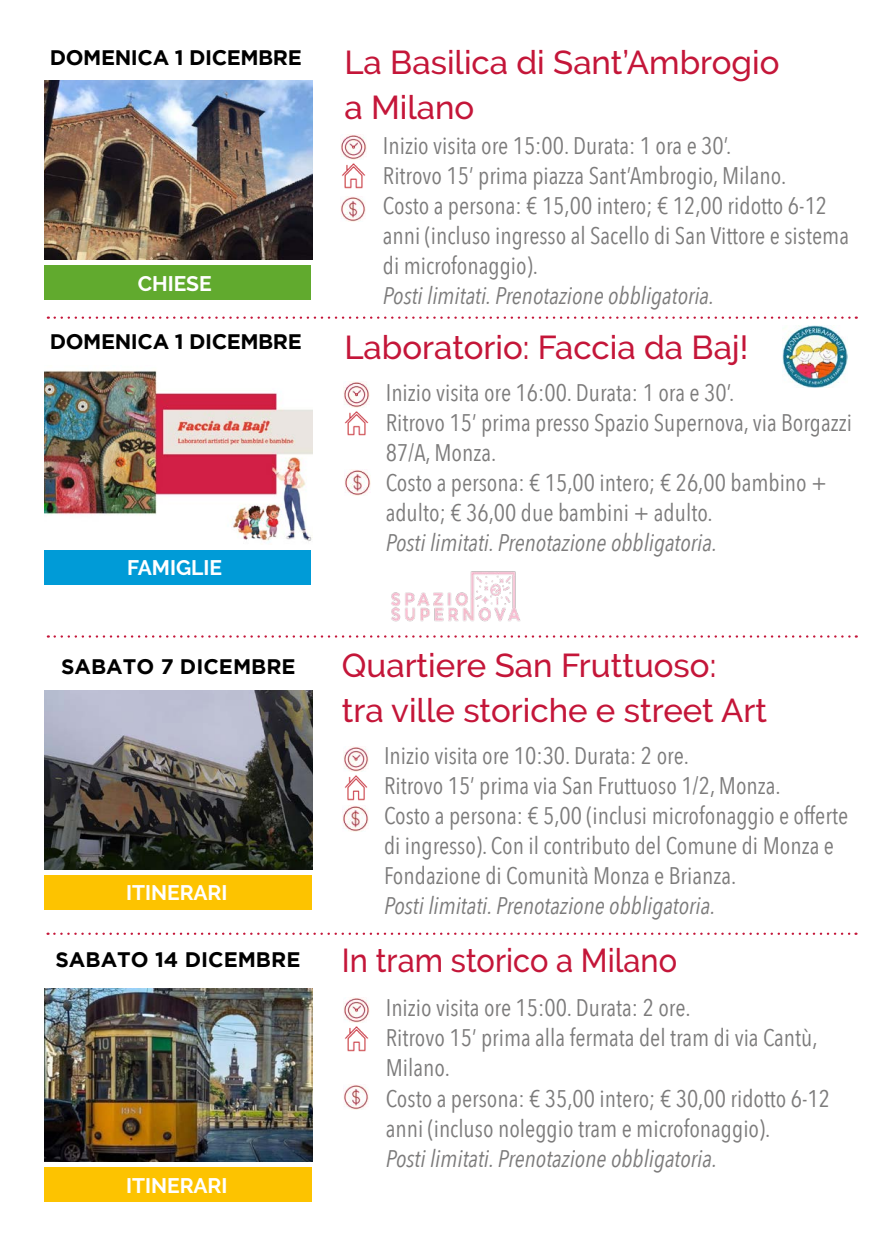
<style>
.page{position:relative;width:893px;height:1259px;background:#fff}
.page>*{position:absolute;margin:0;border:0;box-sizing:border-box;transform-origin:0 0}
.t1{font:500 33px "Raleway";color:#c41639}
.t2{font:500 33px "Raleway";color:#c41639;scale:.93 1}
.t3{font:24px/30px "Avenir Next Condensed";color:#7c7b7b}
.t4{font:italic 24px "Avenir Next Condensed";color:#7c7b7b}
.t5{font:700 21px "Gotham";letter-spacing:-.02em;color:#000}
.t6{font:700 21px "Raleway";color:#fff}
.t7{font:700 21px "Gotham";color:#000}
</style>
<div class="page">
<img style="left:343px;top:1084px;width:26px;height:25px">
<img style="left:344px;top:1026px;width:25px;height:25px">
<img style="left:344px;top:997px;width:25px;height:25px">
<div style="left:44px;top:1168px;width:268px;height:34px;background:#fdc300"></div>
<img style="left:44px;top:988px;width:268px;height:173px">
<svg style="left:48px;top:932px;width:808px;height:3px"></svg>
<img style="left:343px;top:806px;width:25px;height:25px">
<img style="left:344px;top:775px;width:24px;height:25px">
<img style="left:343px;top:746px;width:26px;height:26px">
<div style="left:44px;top:875px;width:268px;height:34px;background:#fdc300"></div>
<img style="left:44px;top:690px;width:268px;height:179px">
<svg style="left:55px;top:635px;width:802px;height:2px"></svg>
<img style="left:345px;top:470px;width:25px;height:25px">
<img style="left:344px;top:411px;width:25px;height:25px">
<img style="left:344px;top:382px;width:25px;height:25px">
<div style="left:44px;top:551px;width:267px;height:34px;background:#009bd7"></div>
<img style="left:391px;top:571px;width:130px;height:51px">
<img style="left:782px;top:325px;width:65px;height:62px">
<img style="left:44px;top:370px;width:268px;height:172px">
<svg style="left:55px;top:316px;width:802px;height:3px"></svg>
<img style="left:340px;top:196px;width:26px;height:26px">
<img style="left:341px;top:163px;width:25px;height:25px">
<img style="left:341px;top:134px;width:25px;height:26px">
<div style="left:44px;top:266px;width:267px;height:34px;background:#61aa2e"></div>
<img style="left:44px;top:81px;width:268px;height:179px">
<p class="t5" style="left:50px;top:45px;width:253px">DOMENICA 1 DICEMBRE</p>
<p class="t6" style="left:138px;top:271px;width:75px">CHIESE</p>
<p class="t5" style="left:50px;top:330px;width:253px">DOMENICA 1 DICEMBRE</p>
<p class="t6" style="left:127px;top:556px;width:96px">FAMIGLIE</p>
<p class="t7" style="left:61px;top:654px;width:236px">SABATO 7 DICEMBRE</p>
<p class="t6" style="left:126px;top:880px;width:103px">ITINERARI</p>
<p class="t1" style="left:344px;top:43px;width:437px">La Basilica di Sant’Ambrogio</p>
<p class="t1" style="left:344px;top:88px;width:132px">a Milano</p>
<p class="t3" style="left:383px;top:129px;width:350px">Inizio visita ore 15:00. Durata: 1 ora e 30’.</p>
<p class="t3" style="left:383px;top:159px;width:405px">Ritrovo 15’ prima piazza Sant’Ambrogio, Milano.</p>
<p class="t3" style="left:383px;top:189px;width:468px">Costo a persona: € 15,00 intero; € 12,00 ridotto 6-12 anni (incluso ingresso al Sacello di San Vittore e sistema di microfonaggio).</p>
<p class="t4" style="left:383px;top:281px;width:333px">Posti limitati. Prenotazione obbligatoria.</p>
<p class="t1" style="left:344px;top:328px;width:406px">Laboratorio: Faccia da Baj!</p>
<p class="t3" style="left:386px;top:376px;width:350px">Inizio visita ore 16:00. Durata: 1 ora e 30’.</p>
<p class="t3" style="left:386px;top:406px;width:468px">Ritrovo 15’ prima presso Spazio Supernova, via Borgazzi<br>87/A, Monza.</p>
<p class="t3" style="left:386px;top:466px;width:443px">Costo a persona: € 15,00 intero; € 26,00 bambino + adulto; € 36,00 due bambini + adulto.</p>
<p class="t4" style="left:386px;top:528px;width:333px">Posti limitati. Prenotazione obbligatoria.</p>
<p class="t1" style="left:342px;top:646px;width:376px">Quartiere San Fruttuoso:</p>
<p class="t1" style="left:342px;top:691px;width:427px">tra ville storiche e street Art</p>
<p class="t3" style="left:384px;top:739px;width:306px">Inizio visita ore 10:30. Durata: 2 ore.</p>
<p class="t3" style="left:384px;top:769px;width:398px">Ritrovo 15’ prima via San Fruttuoso 1/2, Monza.</p>
<p class="t3" style="left:384px;top:799px;width:466px">Costo a persona: € 5,00 (inclusi microfonaggio e offerte di ingresso). Con il contributo del Comune di Monza e<br>Fondazione di Comunità Monza e Brianza.</p>
<p class="t4" style="left:384px;top:891px;width:333px">Posti limitati. Prenotazione obbligatoria.</p>
<p class="t7" style="left:56px;top:947px;width:246px">SABATO 14 DICEMBRE</p>
<p class="t2" style="left:342px;top:941px;width:362px">In tram storico a Milano</p>
<p class="t6" style="left:126px;top:1173px;width:103px">ITINERARI</p>
<p class="t3" style="left:386px;top:992px;width:306px">Inizio visita ore 15:00. Durata: 2 ore.</p>
<p class="t3" style="left:386px;top:1022px;width:433px">Ritrovo 15’ prima alla fermata del tram di via Cantù,<br>Milano.</p>
<p class="t3" style="left:386px;top:1082px;width:446px">Costo a persona: € 35,00 intero; € 30,00 ridotto 6-12 anni (incluso noleggio tram e microfonaggio).</p>
<p class="t4" style="left:386px;top:1143px;width:333px">Posti limitati. Prenotazione obbligatoria.</p>
</div>
